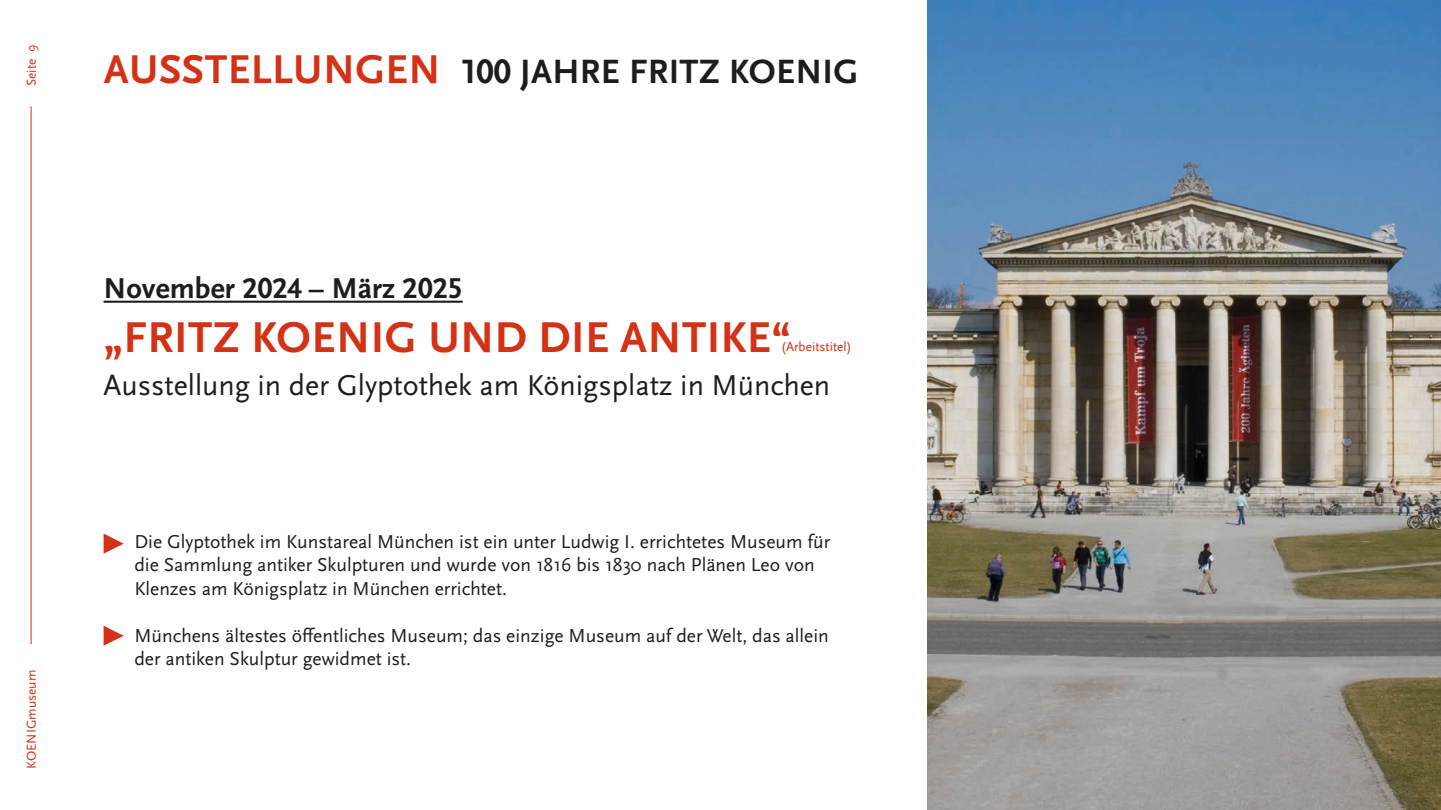
<style>
.page{position:relative;width:1441px;height:810px;background:#fff}
.page>*{position:absolute;margin:0;border:0;box-sizing:border-box;transform-origin:0 0}
.t1{font:700 45px "Scala Sans Pro";letter-spacing:.01em;color:#d43216}
.t2{font:700 35.25px "Scala Sans Pro";letter-spacing:.01em;color:#1d1d1b}
.t3{font:30px "Scala Sans Pro";color:#1d1d1b}
.t4{font:700 30px "Scala Sans Pro";color:#1d1d1b}
.t5{font:19.5px/23.4px "Scala Sans Pro";color:#1d1d1b}
.t6{font:13.5px "Scala Sans Pro";color:#d43216}
.s1{font-size:42px;color:#d43216}
</style>
<div class="page">
<hr style="left:31px;top:106px;width:1px;height:538px;background:#d43216">
<hr style="left:104px;top:301px;width:358px;height:2px;background:#1d1d1b">
<img style="left:927px;top:0;width:513px;height:810px">
<svg style="left:104px;top:534px;width:20px;height:20px"></svg>
<svg style="left:104px;top:626px;width:20px;height:20px"></svg>
<p class="t6" style="left:24px;top:86px;width:43px;rotate:-90deg">Seite 9</p>
<p class="t2" style="left:104px;top:52px;width:756px"><span class="s1">AUSSTELLUNGEN</span> 100 JAHRE FRITZ KOENIG</p>
<p class="t4" style="left:104px;top:271px;width:360px">November 2024 – März 2025</p>
<p class="t1" style="left:104px;top:312px;width:689px">„FRITZ KOENIG UND DIE ANTIKE“</p>
<p class="t6" style="left:781px;top:339px;width:72px">(Arbeitstitel)</p>
<p class="t6" style="left:24px;top:769px;width:100px;rotate:-90deg">KOENIGmuseum</p>
<p class="t3" style="left:104px;top:368px;width:728px">Ausstellung in der Glyptothek am Königsplatz in München</p>
<p class="t5" style="left:134px;top:530px;width:697px">Die Glyptothek im Kunstareal München ist ein unter Ludwig I. errichtetes Museum für die Sammlung antiker Skulpturen und wurde von 1816 bis 1830 nach Plänen Leo von<br>Klenzes am Königsplatz in München errichtet.</p>
<p class="t5" style="left:134px;top:624px;width:696px">Münchens ältestes öffentliches Museum; das einzige Museum auf der Welt, das allein der antiken Skulptur gewidmet ist.</p>
</div>
